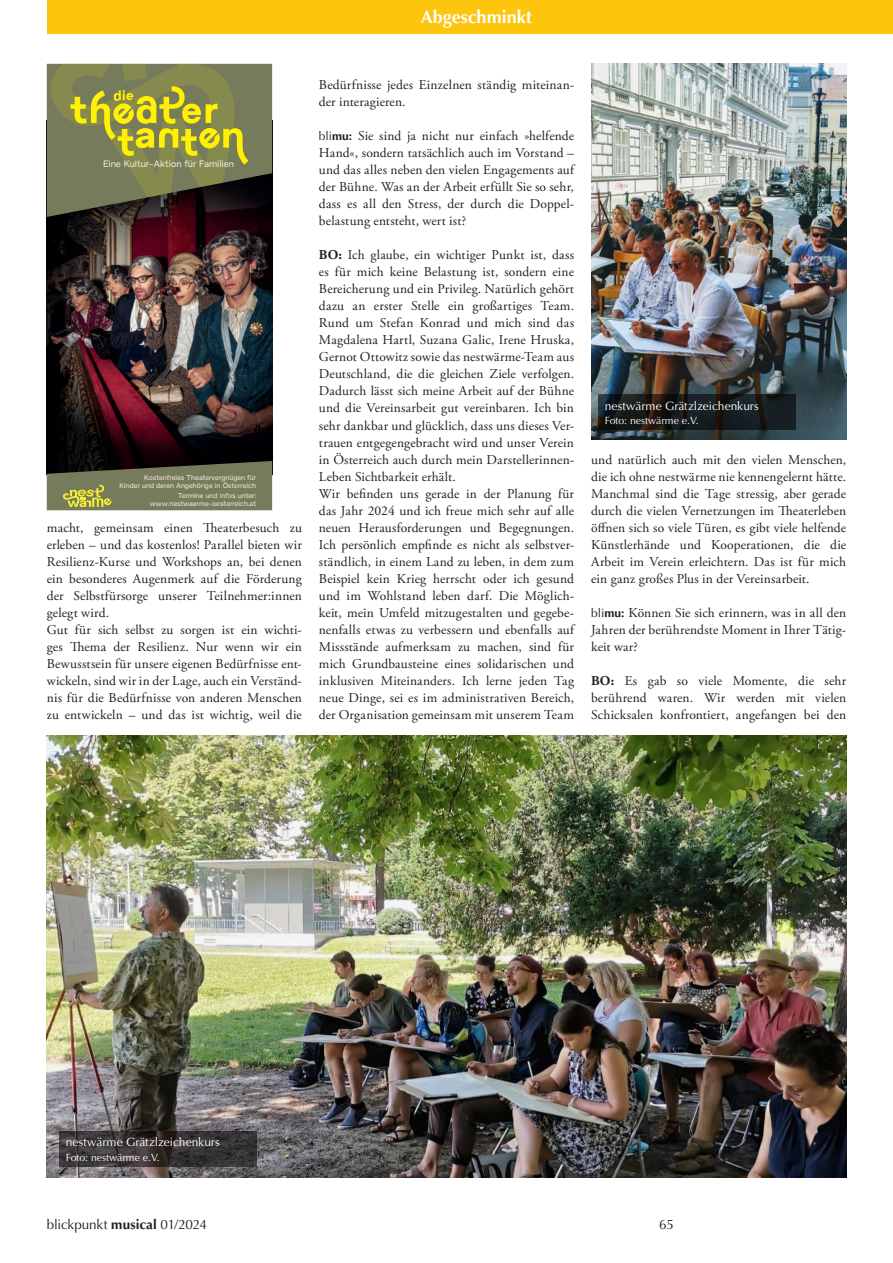
<style>
.page{position:relative;width:893px;height:1263px;background:#fff}
.page>*{position:absolute;margin:0;border:0;box-sizing:border-box;transform-origin:0 0}
.t1{font:700 18px "Optima LT Pro";color:#fff}
.Fließtext_0_mm{font:13.5px/17px "Adobe Garamond Pro";letter-spacing:.01em;color:#231f20;text-align:justify}
.t2{font:13.5px "Optima LT Pro";letter-spacing:-.015em;color:#231f20}
.Bildunterschrift{font:12px "Optima LT Pro";color:#fff}
.Bildunterschrift-2{font:10.5px "Optima LT Pro";color:#fff}
.t3{font:9.3px "Marguerite Grotesk 2022";color:#eee2d6}
.t4{font:7.05px/7.8px "Marguerite Grotesk 2022";color:#eee2d6;text-align:right}
.s1{font-family:"Optima LT Pro";font-size:12px}
.s2{font-family:"Optima LT Pro";font-weight:700;font-size:12px}
.s3{font-weight:700}
</style>
<div class="page">
<div style="left:47px;top:0;width:846px;height:34px;background:#fec50d"></div>
<img style="left:591px;top:64px;width:255px;height:375px">
<img style="left:47px;top:736px;width:799px;height:442px">
<svg style="left:60px;top:1131px;width:197px;height:36px;background:#383435"></svg>
<svg style="left:598px;top:394px;width:198px;height:36px;background:#171b1b"></svg>
<img style="left:47px;top:217px;width:225px;height:244px">
<svg style="left:47px;top:64px;width:225px;height:153px;background:#7a7b44"></svg>
<svg style="left:47px;top:461px;width:225px;height:49px;background:#6b6f4e"></svg>
<h1 class="t1" style="left:421px;top:6px;width:112px">Abgeschminkt</h1>
<p class="t3" style="left:103px;top:156px;width:132px">Eine Kultur-Aktion für Familien</p>
<p class="t4" style="left:119px;top:474px;width:138px">Kostenfreies Theatervergnügen für<br>Kinder und deren Angehörige in Österreich</p>
<p class="t4" style="left:150px;top:491px;width:108px">Termine und Infos unter: www.nestwaerme-oesterreich.at</p>
<p class="Fließtext_0_mm" style="left:47px;top:519px;width:257px">macht, gemeinsam einen Theaterbesuch zu erleben – und das kostenlos! Parallel bieten wir Resilienz-Kurse und Workshops an, bei denen ein besonderes Augenmerk auf die Förderung der Selbstfürsorge unserer Teilnehmer:innen gelegt wird.</p>
<p class="Fließtext_0_mm" style="left:47px;top:621px;width:257px">Gut für sich selbst zu sorgen ist ein wichti&shy;ges Thema der Resilienz. Nur wenn wir ein Bewusstsein für unsere eigenen Bedürfnisse ent&shy;wickeln, sind wir in der Lage, auch ein Verständ&shy;nis für die Bedürfnisse von anderen Menschen zu entwickeln – und das ist wichtig, weil die</p>
<p class="Fließtext_0_mm" style="left:319px;top:77px;width:257px">Bedürfnisse jedes Einzelnen ständig miteinan&shy;der interagieren.</p>
<p class="Fließtext_0_mm" style="left:319px;top:128px;width:257px"><span class="s1">bli</span><span class="s2">mu:</span> Sie sind ja nicht nur einfach »helfende Hand«, sondern tatsächlich auch im Vorstand – und das alles neben den vielen Engagements auf der Bühne. Was an der Arbeit erfüllt Sie so sehr, dass es all den Stress, der durch die Doppel&shy;belastung entsteht, wert ist?</p>
<p class="Fließtext_0_mm" style="left:319px;top:247px;width:257px"><span class="s3">BO:</span> Ich glaube, ein wichtiger Punkt ist, dass es für mich keine Belastung ist, sondern eine Bereicherung und ein Privileg. Natürlich gehört dazu an erster Stelle ein großartiges Team.<br>Rund um Stefan Konrad und mich sind das Magdalena Hartl, Suzana Galic, Irene Hruska, Gernot Ottowitz sowie das nestwärme-Team aus Deutschland, die die gleichen Ziele verfolgen.<br>Dadurch lässt sich meine Arbeit auf der Bühne und die Vereinsarbeit gut vereinbaren. Ich bin sehr dankbar und glücklich, dass uns dieses Ver&shy;trauen entgegengebracht wird und unser Verein in Österreich auch durch mein Darstellerinnen-Leben Sichtbarkeit erhält.</p>
<p class="Fließtext_0_mm" style="left:319px;top:485px;width:257px">Wir befinden uns gerade in der Planung für das Jahr 2024 und ich freue mich sehr auf alle neuen Herausforderungen und Begegnungen.<br>Ich persönlich empfinde es nicht als selbstver&shy;ständlich, in einem Land zu leben, in dem zum Beispiel kein Krieg herrscht oder ich gesund und im Wohlstand leben darf. Die Möglich&shy;keit, mein Umfeld mitzugestalten und gegebe&shy;nenfalls etwas zu verbessern und ebenfalls auf Missstände aufmerksam zu machen, sind für mich Grundbausteine eines solidarischen und inklusiven Miteinanders. Ich lerne jeden Tag neue Dinge, sei es im administrativen Bereich, der Organisation gemeinsam mit unserem Team</p>
<p class="Bildunterschrift" style="left:605px;top:398px;width:155px">nestwärme Grätzlzeichenkurs</p>
<p class="Bildunterschrift-2" style="left:605px;top:414px;width:95px">Foto: nestwärme e.V.</p>
<p class="Fließtext_0_mm" style="left:591px;top:451px;width:257px">und natürlich auch mit den vielen Menschen, die ich ohne nestwärme nie kennengelernt hätte.<br>Manchmal sind die Tage stressig, aber gerade durch die vielen Vernetzungen im Theaterleben öffnen sich so viele Türen, es gibt viele helfende Künstlerhände und Kooperationen, die die Arbeit im Verein erleichtern. Das ist für mich ein ganz großes Plus in der Vereinsarbeit.</p>
<p class="Fließtext_0_mm" style="left:591px;top:604px;width:257px"><span class="s1">bli</span><span class="s2">mu:</span> Können Sie sich erinnern, was in all den Jahren der berührendste Moment in Ihrer Tätig&shy;keit war?</p>
<p class="Fließtext_0_mm" style="left:591px;top:672px;width:257px"><span class="s3">BO:</span> Es gab so viele Momente, die sehr berührend waren. Wir werden mit vielen Schicksalen konfrontiert, angefangen bei den</p>
<p class="Bildunterschrift" style="left:66px;top:1135px;width:155px">nestwärme Grätzlzeichenkurs</p>
<p class="Bildunterschrift-2" style="left:66px;top:1150px;width:95px">Foto: nestwärme e.V.</p>
<p class="t2" style="left:47px;top:1216px;width:162px">blickpunkt <span class="s3">musical</span> 01/2024</p>
<p class="t2" style="left:659px;top:1216px;width:16px">65</p>
</div>
